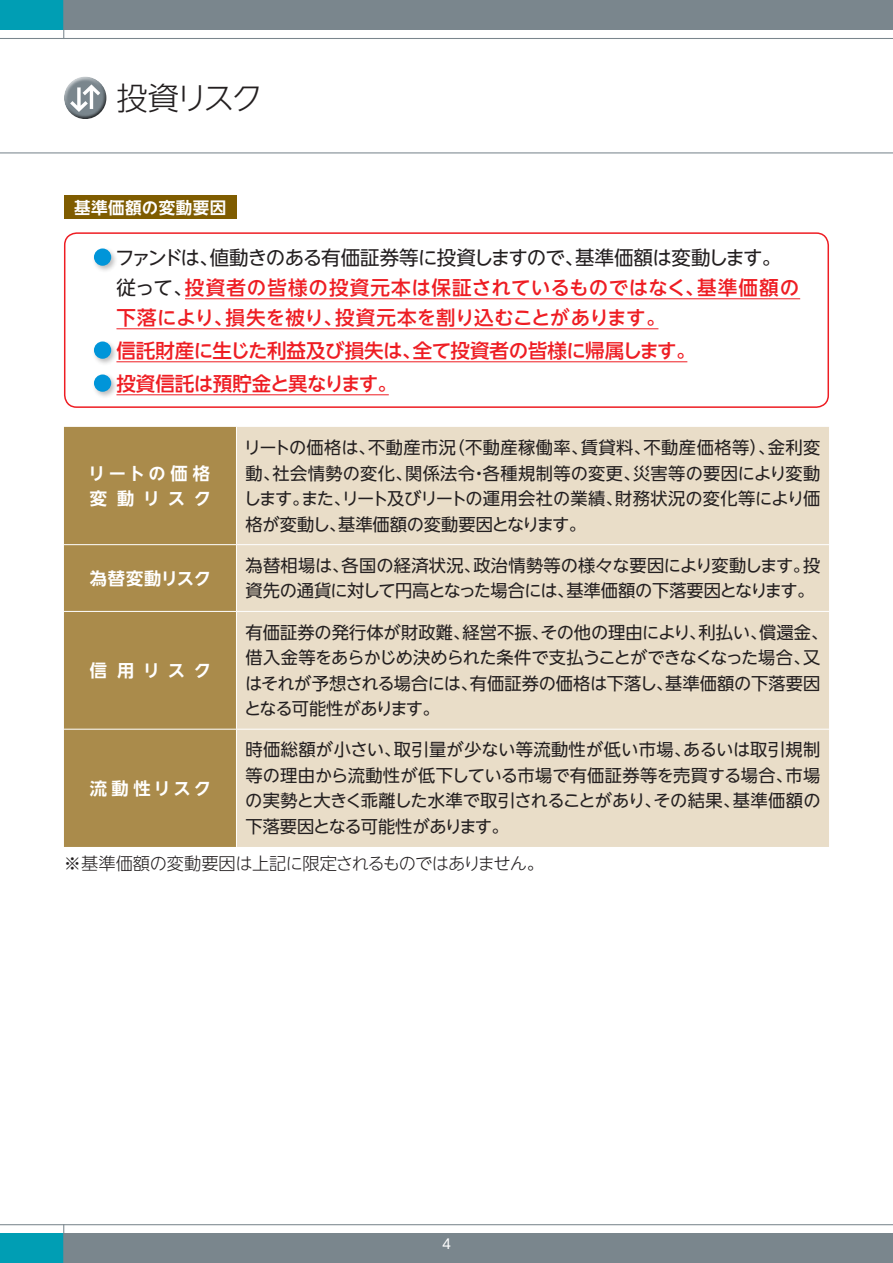
<style>
.page{position:relative;width:893px;height:1263px;background:#fff}
.page>*{position:absolute;margin:0;border:0;box-sizing:border-box;transform-origin:0 0}
.t1{font:300 31.5px "UD Shin Go NT Pro";letter-spacing:-.105em;color:#231f20}
.t2{font:500 19.5px/30px "UD Shin Go NT Pro";letter-spacing:.025em;color:#ee1d23}
.t3{font:500 19.5px/33px "UD Shin Go NT Pro";letter-spacing:-.025em;color:#ee1d23}
.t4{font:17.25px/25.5px "UD Shin Go NT Pro";letter-spacing:-.01em;color:#231f20;text-align:justify}
.t5{font:300 17.25px "UD Shin Go NT Pro";letter-spacing:-.04em;color:#231f20}
.t6{font:700 17.25px/25.5px "UD Shin Go NT Pro De";letter-spacing:.295em;color:#fff}
.t7{font:700 17.25px "UD Shin Go NT Pro De";letter-spacing:.225em;color:#fff}
.t8{font:700 17.25px "UD Shin Go NT Pro De";letter-spacing:.015em;color:#fff}
.t9{font:700 16.5px "UD Shin Go NT Pro De";letter-spacing:.03em;color:#fff}
.t10{font:13.5px "UD Shin Go NT Pro";color:#fff}
.s1{font-weight:400;color:#231f20}
</style>
<div class="page">
<div style="left:64px;top:0;width:829px;height:30px;background:#7a868d"></div>
<div style="left:64px;top:1233px;width:829px;height:30px;background:#7a868d"></div>
<hr style="left:0;top:38px;width:893px;height:1px;background:#7a868d">
<hr style="left:0;top:152px;width:893px;height:1px;background:#7a868d">
<hr style="left:0;top:1224px;width:893px;height:1px;background:#7a868d">
<div style="left:0;top:0;width:64px;height:30px;background:#009eb4"></div>
<div style="left:0;top:1233px;width:64px;height:30px;background:#009eb4"></div>
<hr style="left:63px;top:0;width:1px;height:39px;background:#7a868d">
<hr style="left:63px;top:1224px;width:1px;height:39px;background:#7a868d">
<div style="left:64px;top:76px;width:43px;height:34px;background:#fff;opacity:.75"></div>
<div style="left:64px;top:83px;width:44px;height:38px;background:#231f20;opacity:.75"></div>
<div style="left:64px;top:196px;width:172px;height:23px;background:#7f5c00"></div>
<div style="left:92px;top:246px;width:26px;height:27px;background:#231f20;opacity:.3"></div>
<div style="left:94px;top:248px;width:17px;height:18px;background:#0095d9;border-radius:50%"></div>
<hr style="left:185px;top:298px;width:615px;height:1px;background:#ee1d23">
<hr style="left:116px;top:328px;width:542px;height:1px;background:#ee1d23">
<div style="left:92px;top:339px;width:26px;height:27px;background:#231f20;opacity:.3"></div>
<div style="left:94px;top:341px;width:17px;height:18px;background:#0095d9;border-radius:50%"></div>
<hr style="left:116px;top:361px;width:571px;height:1px;background:#ee1d23">
<div style="left:92px;top:372px;width:26px;height:27px;background:#231f20;opacity:.3"></div>
<div style="left:94px;top:374px;width:17px;height:18px;background:#0095d9;border-radius:50%"></div>
<hr style="left:116px;top:394px;width:273px;height:1px;background:#ee1d23">
<div style="left:64px;top:427px;width:172px;height:420px;background:#aa8b4b"></div>
<div style="left:237px;top:427px;width:592px;height:420px;background:#e9ddc8"></div>
<hr style="left:64px;top:544px;width:172px;height:1px;background:#fff">
<hr style="left:236px;top:544px;width:593px;height:1px;background:#fff">
<hr style="left:64px;top:611px;width:172px;height:1px;background:#fff">
<hr style="left:236px;top:611px;width:593px;height:1px;background:#fff">
<hr style="left:64px;top:729px;width:172px;height:1px;background:#fff">
<hr style="left:236px;top:729px;width:593px;height:1px;background:#fff">
<div style="left:64px;top:232px;width:765px;height:176px;border:2px solid #ee1d23;border-radius:12px"></div>
<h1 class="t1" style="left:116px;top:72px;width:148px">投資リスク</h1>
<p class="t9" style="left:74px;top:194px;width:154px">基準価額の変動要因</p>
<p class="t2" style="left:115px;top:242px;width:685px"><span class="s1">ファンドは、値動きのある有価証券等に投資しますので、基準価額は変動します。従って、</span>投資者の皆様の投資元本は保証されているものではなく、基準価額の下落により、損失を被り、投資元本を割り込むことがあります。</p>
<p class="t3" style="left:116px;top:333px;width:581px">信託財産に生じた利益及び損失は、全て投資者の皆様に帰属します。投資信託は預貯金と異なります。</p>
<p class="t6" style="left:88px;top:460px;width:124px">リートの価格変動リスク</p>
<p class="t8" style="left:90px;top:564px;width:123px">為替変動リスク</p>
<p class="t7" style="left:90px;top:656px;width:123px">信用リスク</p>
<p class="t4" style="left:244px;top:434px;width:578px">リートの価格は、不動産市況（不動産稼働率、賃貸料、不動産価格等）、金利変動、社会情勢の変化、関係法令・各種規制等の変更、災害等の要因により変動します。また、リート及びリートの運用会社の業績、財務状況の変化等により価格が変動し、基準価額の変動要因となります。</p>
<p class="t4" style="left:245px;top:552px;width:576px">為替相場は、各国の経済状況、政治情勢等の様々な要因により変動します。投資先の通貨に対して円高となった場合には、基準価額の下落要因となります。</p>
<p class="t4" style="left:244px;top:619px;width:586px;text-align:left">有価証券の発行体が財政難、経営不振、その他の理由により、利払い、償還金、借入金等をあらかじめ決められた条件で支払うことができなくなった場合、又はそれが予想される場合には、有価証券の価格は下落し、基準価額の下落要因となる可能性があります。</p>
<p class="t4" style="left:245px;top:736px;width:577px">時価総額が小さい、取引量が少ない等流動性が低い市場、あるいは取引規制等の理由から流動性が低下している市場で有価証券等を売買する場合、市場の実勢と大きく乖離した水準で取引されることがあり、その結果、基準価額の下落要因となる可能性があります。</p>
<p class="t5" style="left:64px;top:849px;width:481px">※基準価額の変動要因は上記に限定されるものではありません。</p>
<p class="t7" style="left:90px;top:774px;width:123px">流動性リスク</p>
<p class="t10" style="left:442px;top:1233px;width:10px">4</p>
</div>
